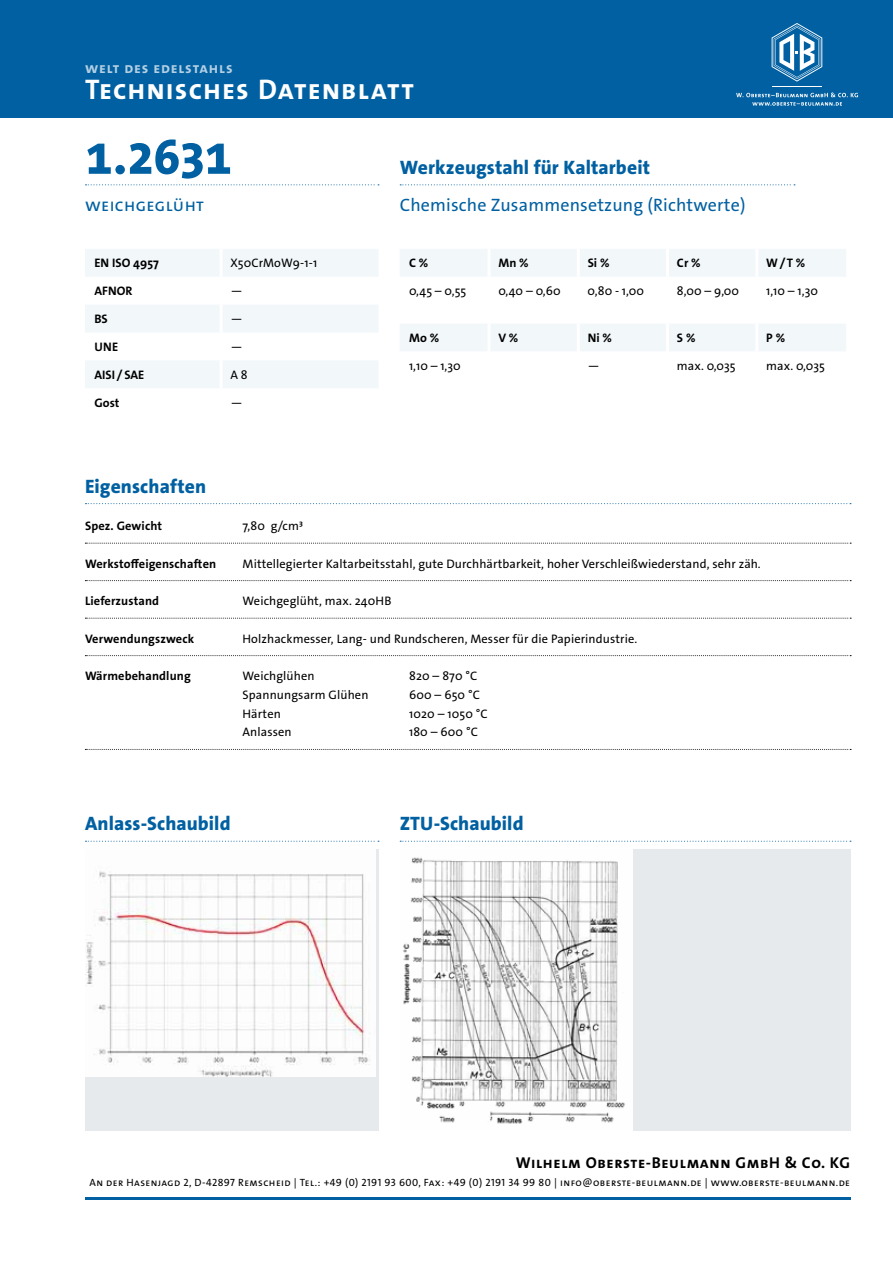
<style>
.page{position:relative;width:893px;height:1263px;background:#fff}
.page>*{position:absolute;margin:0;border:0;box-sizing:border-box;transform-origin:0 0}
.t1{font:50.25px "The Sans LP8 Ex Bld";color:#0060a1}
.t2{font:28.5px "The Sans LP7 Bld";letter-spacing:.035em;color:#fff}
.t3{font:19.5px "The Sans LP8 Ex Bld";letter-spacing:.005em;color:#0060a1}
.t4{font:18px "The Sans LP5 Plain";letter-spacing:.02em;color:#0060a1}
.t5{font:15.75px "The Sans LP7 Bld";letter-spacing:.04em;color:#000}
.t6{font:15px "The Sans LP7 Bld";letter-spacing:.055em;color:#b3cfe3}
.t7{font:12.3px "The Sans LP5 Plain";letter-spacing:.01em;color:#000}
.t8{font:12.3px "The Sans LP7 Bld";letter-spacing:.005em;color:#000}
.t9{font:10.5px "The Sans LP5 Plain";letter-spacing:.04em;color:#000}
</style>
<div class="page">
<div style="left:0;top:0;width:893px;height:118px;background:#0060a1"></div>
<hr style="left:85px;top:1197px;width:765px;height:2px;background:#0060a1">
<svg style="left:736px;top:92px;width:122px;height:14px"></svg>
<hr style="left:773px;top:86px;width:49px;height:1px;background:#fff">
<svg style="left:772px;top:23px;width:50px;height:59px"></svg>
<svg style="left:85px;top:184px;width:294px;height:1px"></svg>
<svg style="left:400px;top:184px;width:395px;height:1px"></svg>
<svg style="left:85px;top:249px;width:293px;height:139px"></svg>
<hr style="left:220px;top:249px;width:3px;height:28px;background:#fff">
<hr style="left:220px;top:277px;width:3px;height:28px;background:#fff">
<hr style="left:220px;top:305px;width:3px;height:27px;background:#fff">
<hr style="left:220px;top:332px;width:3px;height:28px;background:#fff">
<hr style="left:220px;top:360px;width:3px;height:28px;background:#fff">
<div style="left:400px;top:249px;width:446px;height:27px;background:#f2f7fa"></div>
<hr style="left:487px;top:249px;width:3px;height:28px;background:#fff">
<hr style="left:577px;top:249px;width:3px;height:28px;background:#fff">
<hr style="left:666px;top:249px;width:3px;height:28px;background:#fff">
<hr style="left:755px;top:249px;width:3px;height:28px;background:#fff">
<div style="left:400px;top:324px;width:446px;height:27px;background:#f2f7fa"></div>
<hr style="left:487px;top:324px;width:3px;height:27px;background:#fff">
<hr style="left:577px;top:324px;width:3px;height:27px;background:#fff">
<hr style="left:666px;top:324px;width:3px;height:27px;background:#fff">
<hr style="left:755px;top:324px;width:3px;height:27px;background:#fff">
<svg style="left:85px;top:503px;width:766px;height:1px"></svg>
<svg style="left:85px;top:543px;width:766px;height:1px"></svg>
<svg style="left:85px;top:580px;width:766px;height:1px"></svg>
<svg style="left:85px;top:618px;width:766px;height:1px"></svg>
<svg style="left:85px;top:655px;width:766px;height:1px"></svg>
<svg style="left:85px;top:749px;width:766px;height:1px"></svg>
<svg style="left:400px;top:841px;width:451px;height:1px"></svg>
<div style="left:400px;top:849px;width:450px;height:281px;background:#e7eaec"></div>
<img style="left:400px;top:849px;width:233px;height:281px">
<svg style="left:85px;top:841px;width:294px;height:1px"></svg>
<div style="left:85px;top:849px;width:293px;height:281px;background:#e7eaec"></div>
<img style="left:85px;top:849px;width:290px;height:228px">
<p class="t6" style="left:85px;top:58px;width:149px">welt des edelstahls</p>
<h2 class="t2" style="left:85px;top:71px;width:331px">Technisches Datenblatt</h2>
<h1 class="t1" style="left:85px;top:125px;width:148px">1.2631</h1>
<h3 class="t4" style="left:85px;top:194px;width:120px">weichgeglüht</h3>
<p class="t8" style="left:94px;top:255px;width:66px">EN ISO 4957</p>
<p class="t7" style="left:230px;top:255px;width:88px">X50CrMoW9-1-1</p>
<p class="t8" style="left:94px;top:283px;width:40px">AFNOR</p>
<p class="t7" style="left:230px;top:283px;width:14px">—</p>
<p class="t8" style="left:94px;top:311px;width:15px">BS</p>
<p class="t7" style="left:230px;top:311px;width:14px">—</p>
<p class="t8" style="left:94px;top:339px;width:25px">UNE</p>
<p class="t7" style="left:230px;top:339px;width:14px">—</p>
<p class="t8" style="left:94px;top:367px;width:51px">AISI / SAE</p>
<p class="t7" style="left:230px;top:367px;width:19px">A 8</p>
<p class="t8" style="left:94px;top:395px;width:27px">Gost</p>
<p class="t7" style="left:230px;top:395px;width:14px">—</p>
<h3 class="t3" style="left:400px;top:155px;width:252px">Werkzeugstahl für Kaltarbeit</h3>
<h3 class="t4" style="left:400px;top:194px;width:347px">Chemische Zusammensetzung (Richtwerte)</h3>
<p class="t8" style="left:409px;top:255px;width:21px">C %</p>
<p class="t8" style="left:498px;top:255px;width:32px">Mn %</p>
<p class="t8" style="left:588px;top:255px;width:23px">Si %</p>
<p class="t8" style="left:677px;top:255px;width:25px">Cr %</p>
<p class="t8" style="left:766px;top:255px;width:41px">W/T %</p>
<p class="t7" style="left:409px;top:283px;width:59px">0,45 – 0,55</p>
<p class="t7" style="left:498px;top:283px;width:64px">0,40 – 0,60</p>
<p class="t7" style="left:588px;top:283px;width:58px">0,80 - 1,00</p>
<p class="t7" style="left:677px;top:283px;width:64px">8,00 – 9,00</p>
<p class="t7" style="left:766px;top:283px;width:53px">1,10 – 1,30</p>
<p class="t8" style="left:409px;top:330px;width:32px">Mo %</p>
<p class="t8" style="left:498px;top:330px;width:21px">V %</p>
<p class="t8" style="left:588px;top:330px;width:26px">Ni %</p>
<p class="t8" style="left:677px;top:330px;width:20px">S %</p>
<p class="t8" style="left:766px;top:330px;width:20px">P %</p>
<p class="t7" style="left:409px;top:358px;width:53px">1,10 – 1,30</p>
<p class="t7" style="left:588px;top:358px;width:14px">—</p>
<p class="t7" style="left:677px;top:358px;width:60px">max. 0,035</p>
<p class="t7" style="left:766px;top:358px;width:60px">max. 0,035</p>
<h3 class="t3" style="left:85px;top:473px;width:123px">Eigenschaften</h3>
<p class="t8" style="left:85px;top:518px;width:79px">Spez. Gewicht</p>
<p class="t7" style="left:243px;top:518px;width:62px">7,80 g/cm3</p>
<p class="t8" style="left:85px;top:555px;width:133px">Werkstoffeigenschaften</p>
<p class="t7" style="left:243px;top:555px;width:520px">Mittellegierter Kaltarbeitsstahl, gute Durchhärtbarkeit, hoher Verschleißwiederstand, sehr zäh.</p>
<p class="t8" style="left:85px;top:593px;width:76px">Lieferzustand</p>
<p class="t7" style="left:243px;top:593px;width:151px">Weichgeglüht, max. 240HB</p>
<p class="t8" style="left:85px;top:630px;width:111px">Verwendungszweck</p>
<p class="t7" style="left:243px;top:630px;width:396px">Holzhackmesser, Lang- und Rundscheren, Messer für die Papierindustrie.</p>
<p class="t8" style="left:85px;top:668px;width:107px">Wärmebehandlung</p>
<p class="t7" style="left:243px;top:668px;width:74px">Weichglühen</p>
<p class="t7" style="left:409px;top:668px;width:70px">820 – 870 °C</p>
<p class="t7" style="left:243px;top:687px;width:127px">Spannungsarm Glühen</p>
<p class="t7" style="left:409px;top:687px;width:72px">600 – 650 °C</p>
<p class="t7" style="left:243px;top:705px;width:40px">Härten</p>
<p class="t7" style="left:409px;top:705px;width:80px">1020 – 1050 °C</p>
<p class="t7" style="left:243px;top:724px;width:51px">Anlassen</p>
<p class="t7" style="left:409px;top:724px;width:70px">180 – 600 °C</p>
<h3 class="t3" style="left:85px;top:811px;width:147px">Anlass-Schaubild</h3>
<h3 class="t3" style="left:400px;top:811px;width:125px">ZTU-Schaubild</h3>
<p class="t5" style="left:516px;top:1152px;width:336px">Wilhelm Oberste-Beulmann GmbH &amp; Co. KG</p>
<p class="t9" style="left:90px;top:1176px;width:762px">An der Hasenjagd 2, D-42897 Remscheid | Tel.: +49 (0) 2191 93 600, Fax: +49 (0) 2191 34 99 80 | info@oberste-beulmann.de | www.oberste-beulmann.de</p>
</div>
